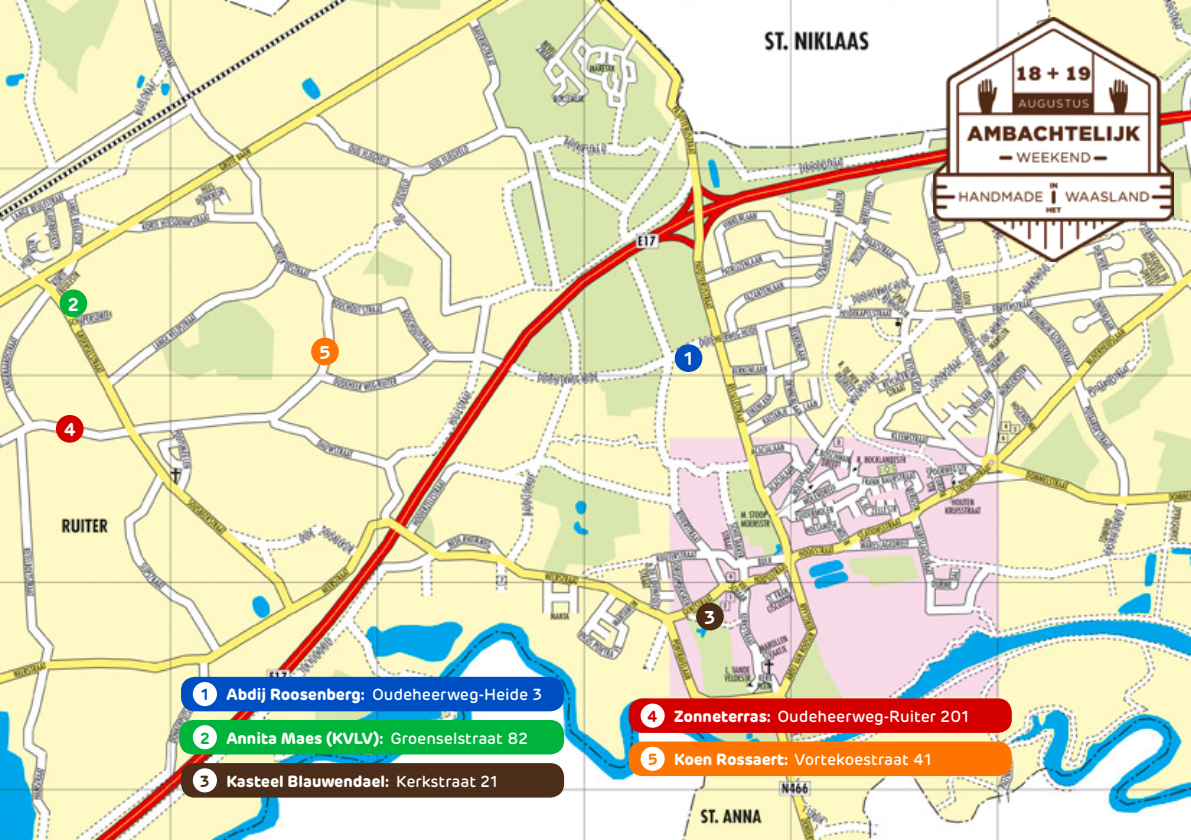
<style>
.page{position:relative;width:1191px;height:840px;background:#fff}
.page>*{position:absolute;margin:0;border:0;box-sizing:border-box;transform-origin:0 0}
.t1{font:600 18.4px "Rubrik";color:#fff}
.t2{font:500 16px "Rubrik";color:#fff}
.t3{font:700 16px "Rubrik";color:#fff}
.s1{font-weight:600;color:#004fc2}
.s2{font-weight:700}
.s3{font-weight:600;color:#00b33b}
.s4{font-weight:500}
.s5{font-weight:600;color:#4c2d19}
.s6{font-weight:600;color:#d40000}
.s7{font-weight:600;color:#fd7500}
</style>
<div class="page">
<img style="left:0;top:0;width:1191px;height:839px">
<div style="left:674px;top:344px;width:28px;height:28px;background:#004fc2;border-radius:50%"></div>
<div style="left:696px;top:602px;width:28px;height:28px;background:#4c2d19;border-radius:50%"></div>
<div style="left:60px;top:289px;width:27px;height:28px;background:#00b33b;border-radius:50%"></div>
<div style="left:311px;top:337px;width:28px;height:28px;background:#fd7500;border-radius:50%"></div>
<div style="left:56px;top:415px;width:28px;height:27px;background:#d40000;border-radius:50%"></div>
<div style="left:628px;top:741px;width:383px;height:34px;background:#fd7500;border-radius:14px"></div>
<div style="left:640px;top:746px;width:24px;height:24px;background:#fff;border-radius:50%"></div>
<div style="left:628px;top:698px;width:383px;height:34px;background:#d40000;border-radius:14px"></div>
<div style="left:640px;top:703px;width:24px;height:24px;background:#fff;border-radius:50%"></div>
<div style="left:181px;top:676px;width:383px;height:35px;background:#004fc2;border-radius:14px"></div>
<div style="left:193px;top:681px;width:24px;height:24px;background:#fff;border-radius:50%"></div>
<div style="left:181px;top:762px;width:383px;height:35px;background:#4c2d19;border-radius:14px"></div>
<div style="left:193px;top:767px;width:24px;height:25px;background:#fff;border-radius:50%"></div>
<div style="left:179px;top:719px;width:385px;height:35px;background:#00b33b;border-radius:14px"></div>
<div style="left:193px;top:724px;width:24px;height:24px;background:#fff;border-radius:50%"></div>
<img style="left:933px;top:17px;width:241px;height:244px">
<p class="t1" style="left:68px;top:292px;width:13px">2</p>
<p class="t1" style="left:64px;top:417px;width:14px">4</p>
<p class="t1" style="left:319px;top:340px;width:13px">5</p>
<p class="t2" style="left:201px;top:684px;width:343px"><span class="s1">1</span> <span class="s2">Abdij Roosenberg:</span> Oudeheerweg-Heide 3</p>
<p class="t3" style="left:200px;top:727px;width:329px"><span class="s3">2</span> Annita Maes (KVLV): <span class="s4">Groenselstraat 82</span></p>
<p class="t3" style="left:200px;top:770px;width:299px"><span class="s5">3</span> Kasteel Blauwendael: <span class="s4">Kerkstraat 21</span></p>
<p class="t1" style="left:684px;top:347px;width:11px">1</p>
<p class="t1" style="left:704px;top:605px;width:13px">3</p>
<p class="t2" style="left:646px;top:706px;width:324px"><span class="s6">4</span> <span class="s2">Zonneterras:</span> Oudeheerweg-Ruiter 201</p>
<p class="t2" style="left:647px;top:749px;width:285px"><span class="s7">5</span> <span class="s2">Koen Rossaert:</span> Vortekoestraat 41</p>
</div>
